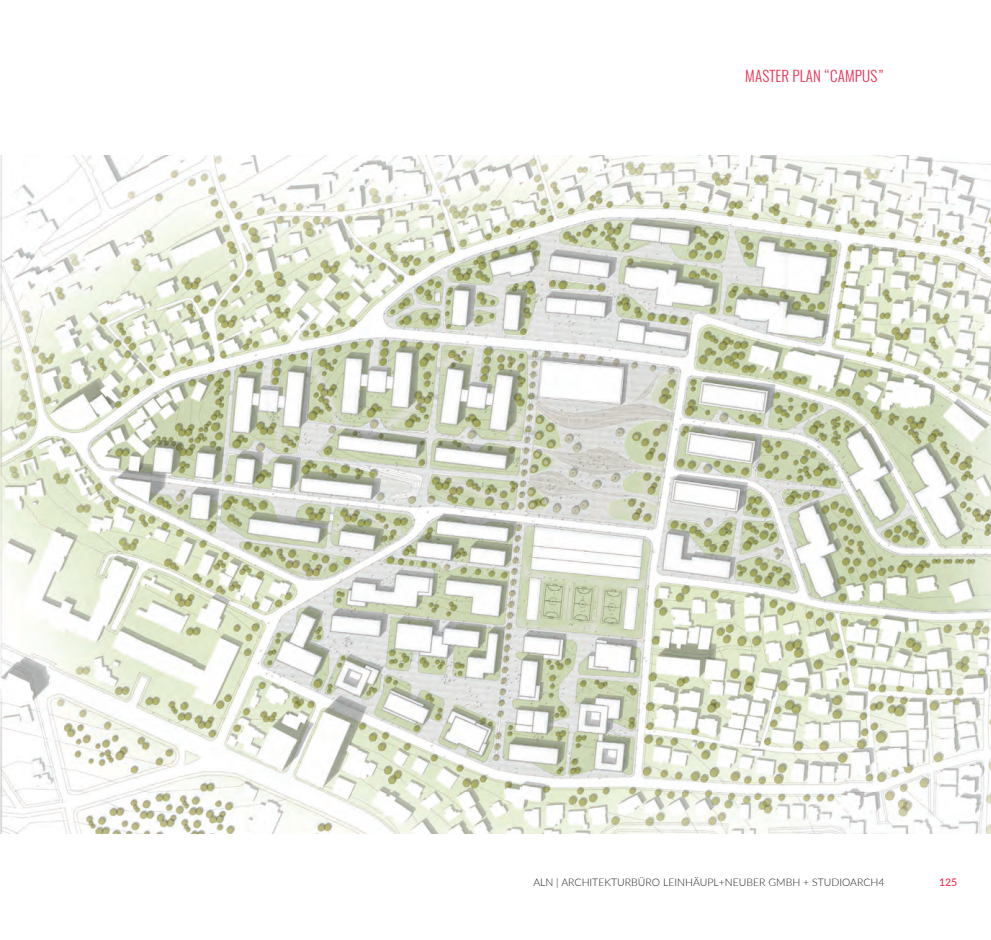
<style>
.page{position:relative;width:991px;height:940px;background:#fff}
.page>*{position:absolute;margin:0;border:0;box-sizing:border-box;transform-origin:0 0}
.t1{font:300 15px "Oswald";letter-spacing:.01em;color:#ee2d50}
.t2{font:300 10.5px "Lato";color:#231f20}
.t3{font:500 10.5px "Lato";color:#ee2d50}
</style>
<div class="page">
<img style="left:0;top:156px;width:991px;height:677px">
<h1 class="t1" style="left:745px;top:66px;width:141px">MASTER PLAN “CAMPUS”</h1>
<p class="t2" style="left:533px;top:874px;width:353px">ALN | ARCHITEKTURBÜRO LEINHÄUPL+NEUBER GMBH + STUDIOARCH4</p>
<p class="t3" style="left:939px;top:874px;width:20px">125</p>
</div>
